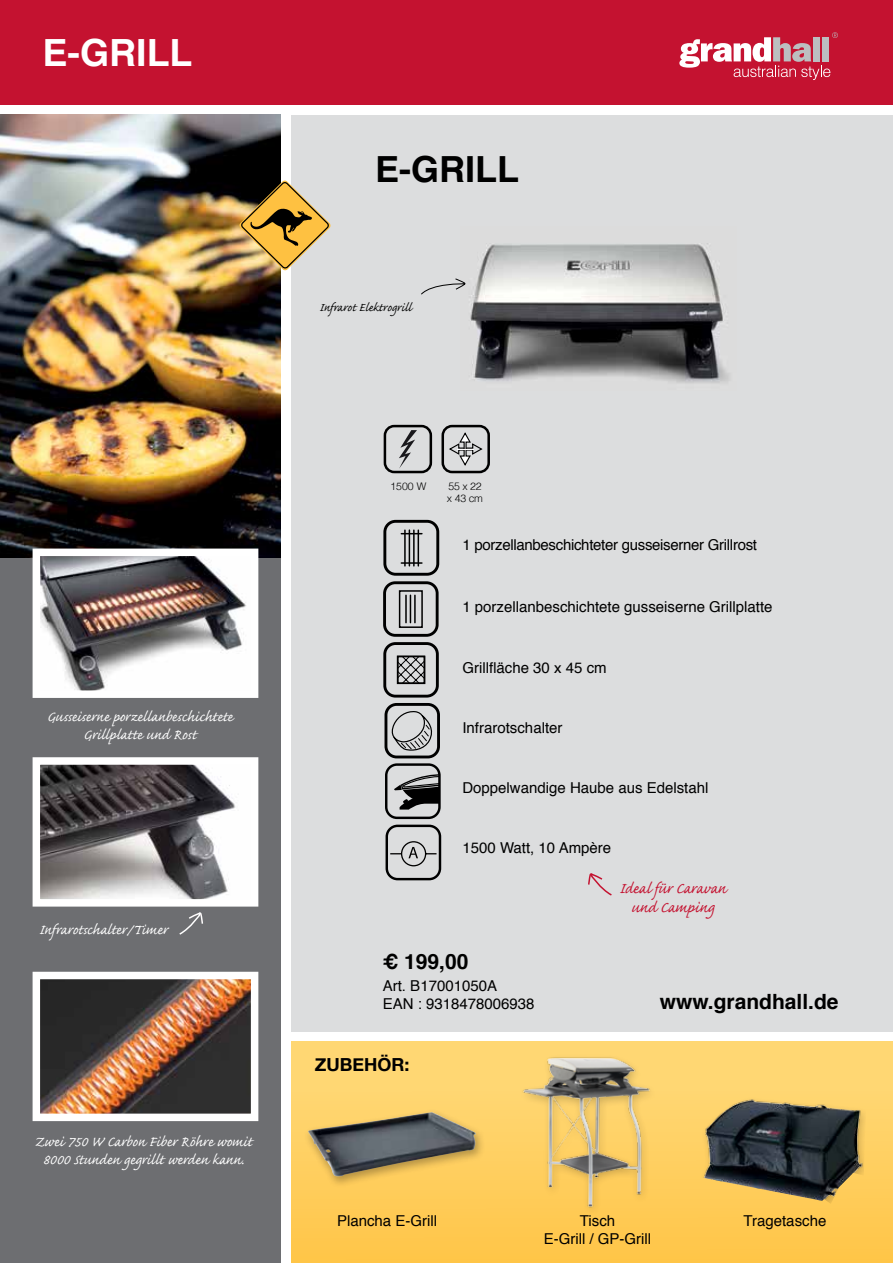
<style>
.page{position:relative;width:893px;height:1263px;background:#fff}
.page>*{position:absolute;margin:0;border:0;box-sizing:border-box;transform-origin:0 0}
.t1{font:700 37.5px "Helvetica";color:#fff}
.t2{font:700 36px "Helvetica";color:#000}
.t3{font:700 21px "Helvetica";color:#000}
.t4{font:19.5px/19.5px "Caflisch Script Pro";color:#c41230;text-align:center}
.t5{font:18px/18px "Caflisch Script Pro";color:#fff;text-align:center}
.t6{font:700 18px "Helvetica Neue";color:#000}
.t7{font:15px/18px "Helvetica";color:#000}
.t8{font:15px "Helvetica";letter-spacing:-.02em;color:#000}
.t9{font:15px "Caflisch Script Pro";color:#000}
.t10{font:300 10.5px/12px "Helvetica";letter-spacing:-.02em;color:#000}
.t11{font:300 10.5px "Helvetica Neue";color:#000}
</style>
<div class="page">
<img style="left:0;top:115px;width:281px;height:444px">
<div style="left:291px;top:1041px;width:602px;height:222px;background:linear-gradient(to bottom,#ffda7b,#ffc64a)"></div>
<div style="left:0;top:559px;width:281px;height:704px;background:#6d6e71"></div>
<div style="left:291px;top:115px;width:602px;height:916px;background:#dcddde"></div>
<div style="left:0;top:0;width:893px;height:104px;background:#c41230"></div>
<img style="left:42px;top:558px;width:207px;height:131px">
<div style="left:33px;top:549px;width:225px;height:149px;border:8px solid #fff"></div>
<svg style="left:679px;top:32px;width:159px;height:48px"></svg>
<img style="left:42px;top:766px;width:207px;height:131px">
<div style="left:33px;top:757px;width:225px;height:149px;border:8px solid #fff"></div>
<img style="left:42px;top:981px;width:207px;height:131px">
<div style="left:33px;top:972px;width:225px;height:149px;border:8px solid #fff"></div>
<svg style="left:400px;top:659px;width:22px;height:22px"></svg>
<div style="left:397px;top:656px;width:28px;height:28px;border:2px solid #000"></div>
<div style="left:383px;top:581px;width:56px;height:56px;border:3px solid #000;border-radius:11px"></div>
<div style="left:383px;top:642px;width:56px;height:55px;border:3px solid #000;border-radius:11px"></div>
<div style="left:397px;top:656px;width:28px;height:28px;border:1px solid #000"></div>
<div style="left:385px;top:703px;width:55px;height:55px;border:3px solid #000;border-radius:11px"></div>
<svg style="left:239px;top:180px;width:92px;height:91px"></svg>
<hr style="left:405px;top:595px;width:2px;height:28px;background:#000">
<hr style="left:414px;top:595px;width:2px;height:28px;background:#000">
<svg style="left:410px;top:595px;width:1px;height:28px"></svg>
<div style="left:399px;top:590px;width:24px;height:38px;border:2px solid #000"></div>
<svg style="left:179px;top:912px;width:24px;height:23px"></svg>
<svg style="left:588px;top:873px;width:24px;height:23px"></svg>
<div style="left:383px;top:520px;width:56px;height:56px;border:3px solid #000;border-radius:11px"></div>
<hr style="left:404px;top:530px;width:2px;height:36px;background:#000">
<hr style="left:409px;top:530px;width:1px;height:36px;background:#000">
<hr style="left:413px;top:530px;width:2px;height:36px;background:#000">
<hr style="left:418px;top:530px;width:1px;height:36px;background:#000">
<hr style="left:401px;top:562px;width:21px;height:2px;background:#000">
<svg style="left:401px;top:533px;width:21px;height:1px"></svg>
<img style="left:470px;top:243px;width:259px;height:140px">
<svg style="left:421px;top:278px;width:45px;height:17px"></svg>
<svg style="left:389px;top:709px;width:48px;height:44px"></svg>
<div style="left:385px;top:763px;width:56px;height:56px;border:2px solid #000;border-radius:11px"></div>
<svg style="left:390px;top:841px;width:47px;height:26px"></svg>
<div style="left:386px;top:825px;width:55px;height:55px;border:2px solid #000;border-radius:11px"></div>
<svg style="left:394px;top:770px;width:44px;height:39px"></svg>
<div style="left:441px;top:425px;width:49px;height:48px;border:3px solid #000;border-radius:9px"></div>
<svg style="left:449px;top:432px;width:34px;height:34px"></svg>
<div style="left:384px;top:425px;width:48px;height:48px;border:3px solid #000;border-radius:9px"></div>
<svg style="left:399px;top:430px;width:18px;height:38px"></svg>
<img style="left:700px;top:1095px;width:167px;height:109px">
<div style="left:303px;top:1108px;width:182px;height:80px;background:#000;opacity:.3"></div>
<img style="left:308px;top:1112px;width:168px;height:65px">
<img style="left:513px;top:1047px;width:143px;height:167px">
<h1 class="t1" style="left:43px;top:23px;width:152px">E-GRILL</h1>
<h2 class="t2" style="left:375px;top:140px;width:145px">E-GRILL</h2>
<p class="t9" style="left:320px;top:299px;width:94px">Infrarot Elektrogrill</p>
<p class="t5" style="left:47px;top:709px;width:187px">Gusseiserne porzellanbeschichtete<br>Grillplatte und Rost</p>
<p class="t5" style="left:39px;top:922px;width:130px">Infrarotschalter/Timer</p>
<p class="t5" style="left:35px;top:1135px;width:219px">Zwei 750 W Carbon Fiber Röhre womit<br>8000 Stunden gegrillt werden kann.</p>
<p class="t11" style="left:390px;top:477px;width:37px">1500 W</p>
<p class="t10" style="left:447px;top:480px;width:38px">55 x 22 x 43 cm</p>
<p class="t8" style="left:462px;top:533px;width:296px">1 porzellanbeschichteter gusseiserner Grillrost</p>
<p class="t7" style="left:462px;top:598px;width:312px">1 porzellanbeschichtete gusseiserne Grillplatte</p>
<p class="t7" style="left:462px;top:659px;width:146px">Grillfläche 30 x 45 cm</p>
<p class="t7" style="left:462px;top:719px;width:102px">Infrarotschalter</p>
<p class="t7" style="left:462px;top:779px;width:247px">Doppelwandige Haube aus Edelstahl</p>
<p class="t7" style="left:462px;top:839px;width:150px">1500 Watt, 10 Ampère</p>
<h3 class="t4" style="left:619px;top:880px;width:108px">Ideal für Caravan und Camping</h3>
<h3 class="t3" style="left:383px;top:944px;width:87px">€ 199,00</h3>
<p class="t7" style="left:383px;top:977px;width:153px">Art. B17001050A<br>EAN : 9318478006938</p>
<h3 class="t3" style="left:660px;top:984px;width:180px">www.grandhall.de</h3>
<p class="t6" style="left:315px;top:1049px;width:96px">ZUBEHÖR:</p>
<p class="t7" style="left:337px;top:1212px;width:102px">Plancha E-Grill</p>
<p class="t7" style="left:580px;top:1213px;width:37px">Tisch</p>
<p class="t7" style="left:743px;top:1212px;width:84px">Tragetasche</p>
<p class="t7" style="left:544px;top:1231px;width:109px">E-Grill / GP-Grill</p>
</div>
